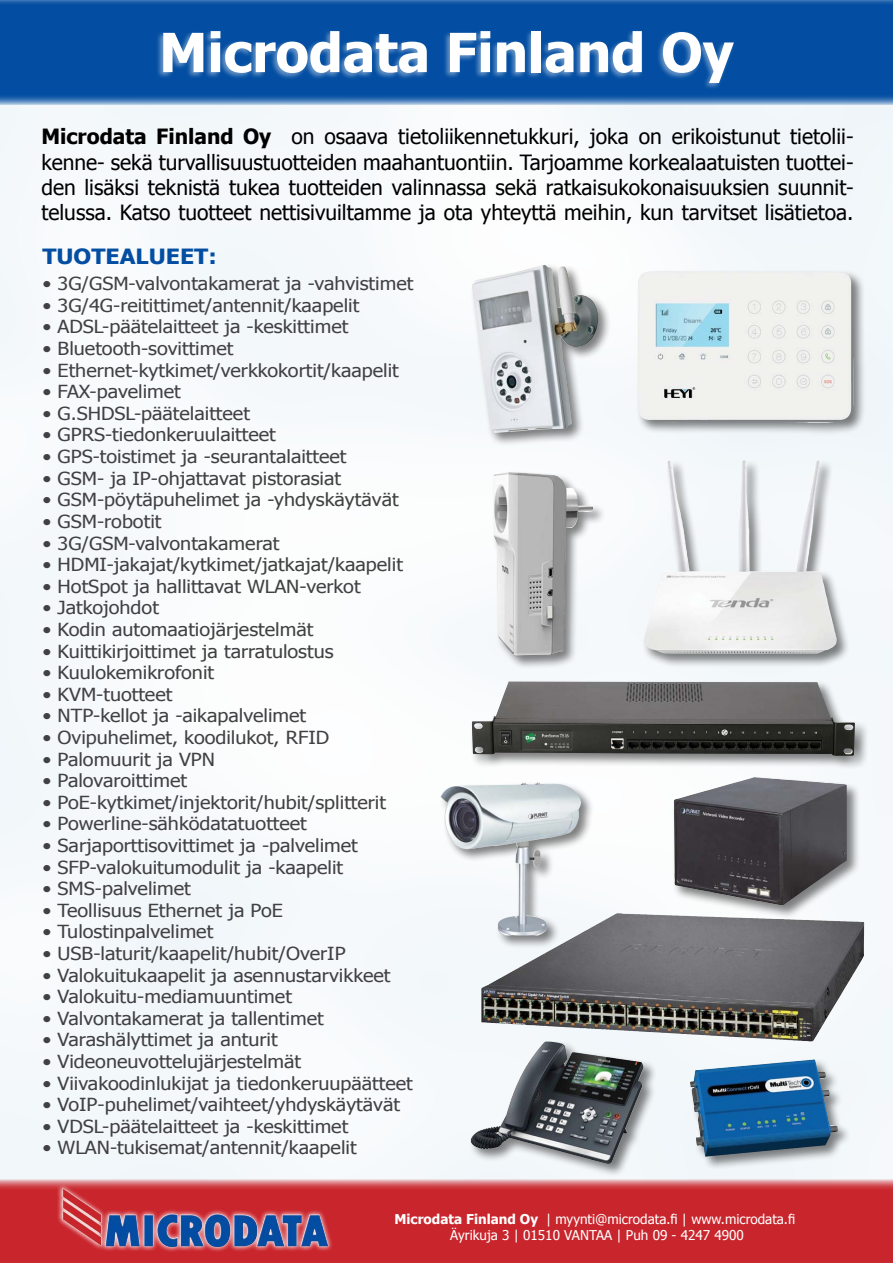
<style>
.page{position:relative;width:893px;height:1263px;background:#fff}
.page>*{position:absolute;margin:0;border:0;box-sizing:border-box;transform-origin:0 0}
.t1{font:700 54px "Tahoma";color:#fff}
.t2{font:21px/25.2px "Tahoma";color:#000;text-align:justify}
.t3{font:700 21px "Tahoma";color:#034ea2;scale:1.1 1}
.Tuotekoodit{font:18px "Tahoma";color:#414042;scale:1.1 1}
.t4{font:13.5px/16.2px "Tahoma";color:#fff;text-align:center}
.s1{font-weight:700}
</style>
<div class="page">
<div style="left:0;top:105px;width:893px;height:1074px;background:#f6f9fb"></div>
<svg style="left:0;top:1179px;width:893px;height:84px;background:#cb3037"></svg>
<div style="left:57px;top:1183px;width:277px;height:69px;background:#fff;opacity:.9"></div>
<img style="left:63px;top:1188px;width:38px;height:35px">
<div style="left:0;top:0;width:893px;height:105px;background:#034ea2"></div>
<div style="left:155px;top:30px;width:580px;height:60px;background:#fff;opacity:.4"></div>
<div style="left:470px;top:679px;width:399px;height:91px;background:#000;opacity:.5"></div>
<img style="left:472px;top:681px;width:383px;height:75px">
<div style="left:470px;top:263px;width:142px;height:184px;background:#000;opacity:.5"></div>
<img style="left:472px;top:265px;width:126px;height:168px">
<div style="left:492px;top:470px;width:118px;height:200px;background:#000;opacity:.5"></div>
<img style="left:493px;top:468px;width:105px;height:188px">
<div style="left:672px;top:775px;width:189px;height:144px;background:#000;opacity:.5"></div>
<img style="left:674px;top:777px;width:173px;height:129px">
<div style="left:688px;top:1058px;width:163px;height:112px;background:#000;opacity:.5"></div>
<img style="left:690px;top:1059px;width:123px;height:87px">
<div style="left:469px;top:1040px;width:188px;height:137px;background:#000;opacity:.5"></div>
<img style="left:530px;top:1041px;width:22px;height:19px">
<div style="left:642px;top:458px;width:209px;height:210px;background:#000;opacity:.5"></div>
<img style="left:643px;top:460px;width:184px;height:194px">
<div style="left:635px;top:270px;width:233px;height:167px;background:#000;opacity:.5"></div>
<img style="left:638px;top:272px;width:84px;height:141px">
<div style="left:439px;top:781px;width:156px;height:169px;background:#000;opacity:.5"></div>
<img style="left:441px;top:782px;width:83px;height:58px">
<img style="left:543px;top:913px;width:74px;height:41px">
<p class="t1" style="left:159px;top:15px;width:576px">Microdata Finland Oy</p>
<p class="t2" style="left:41px;top:123px;width:814px"><span class="s1">Microdata Finland Oy</span> on osaava tietoliikennetukkuri, joka on erikoistunut tietolii&shy;kenne- sekä turvallisuustuotteiden maahantuontiin. Tarjoamme korkealaatuisten tuottei&shy;den lisäksi teknistä tukea tuotteiden valinnassa sekä ratkaisukokonaisuuksien suunnit&shy;telussa. Katso tuotteet nettisivuiltamme ja ota yhteyttä meihin, kun tarvitset lisätietoa.</p>
<p class="t3" style="left:42px;top:242px;width:160px">TUOTEALUEET:</p>
<p class="Tuotekoodit" style="left:42px;top:272px;width:339px">• 3G/GSM-valvontakamerat ja -vahvistimet</p>
<p class="Tuotekoodit" style="left:42px;top:293px;width:290px">• 3G/4G-reitittimet/antennit/kaapelit</p>
<p class="Tuotekoodit" style="left:42px;top:315px;width:280px">• ADSL-päätelaitteet ja -keskittimet</p>
<p class="Tuotekoodit" style="left:42px;top:336px;width:175px">• Bluetooth-sovittimet</p>
<p class="Tuotekoodit" style="left:42px;top:358px;width:326px">• Ethernet-kytkimet/verkkokortit/kaapelit</p>
<p class="Tuotekoodit" style="left:42px;top:380px;width:127px">• FAX-pavelimet</p>
<p class="Tuotekoodit" style="left:42px;top:401px;width:190px">• G.SHDSL-päätelaitteet</p>
<p class="Tuotekoodit" style="left:42px;top:423px;width:214px">• GPRS-tiedonkeruulaitteet</p>
<p class="Tuotekoodit" style="left:42px;top:444px;width:278px">• GPS-toistimet ja -seurantalaitteet</p>
<p class="Tuotekoodit" style="left:42px;top:466px;width:273px">• GSM- ja IP-ohjattavat pistorasiat</p>
<p class="Tuotekoodit" style="left:42px;top:488px;width:325px">• GSM-pöytäpuhelimet ja -yhdyskäytävät</p>
<p class="Tuotekoodit" style="left:42px;top:509px;width:110px">• GSM-robotit</p>
<p class="Tuotekoodit" style="left:42px;top:531px;width:217px">• 3G/GSM-valvontakamerat</p>
<p class="Tuotekoodit" style="left:42px;top:552px;width:329px">• HDMI-jakajat/kytkimet/jatkajat/kaapelit</p>
<p class="Tuotekoodit" style="left:42px;top:574px;width:291px">• HotSpot ja hallittavat WLAN-verkot</p>
<p class="Tuotekoodit" style="left:42px;top:596px;width:107px">• Jatkojohdot</p>
<p class="Tuotekoodit" style="left:42px;top:617px;width:248px">• Kodin automaatiojärjestelmät</p>
<p class="Tuotekoodit" style="left:42px;top:639px;width:266px">• Kuittikirjoittimet ja tarratulostus</p>
<p class="Tuotekoodit" style="left:42px;top:660px;width:158px">• Kuulokemikrofonit</p>
<p class="Tuotekoodit" style="left:42px;top:682px;width:120px">• KVM-tuotteet</p>
<p class="Tuotekoodit" style="left:42px;top:704px;width:241px">• NTP-kellot ja -aikapalvelimet</p>
<p class="Tuotekoodit" style="left:42px;top:725px;width:262px">• Ovipuhelimet, koodilukot, RFID</p>
<p class="Tuotekoodit" style="left:42px;top:747px;width:158px">• Palomuurit ja VPN</p>
<p class="Tuotekoodit" style="left:42px;top:768px;width:133px">• Palovaroittimet</p>
<p class="Tuotekoodit" style="left:42px;top:790px;width:314px">• PoE-kytkimet/injektorit/hubit/splitterit</p>
<p class="Tuotekoodit" style="left:42px;top:812px;width:242px">• Powerline-sähködatatuotteet</p>
<p class="Tuotekoodit" style="left:42px;top:833px;width:288px">• Sarjaporttisovittimet ja -palvelimet</p>
<p class="Tuotekoodit" style="left:42px;top:855px;width:275px">• SFP-valokuitumodulit ja -kaapelit</p>
<p class="Tuotekoodit" style="left:42px;top:876px;width:136px">• SMS-palvelimet</p>
<p class="Tuotekoodit" style="left:42px;top:898px;width:220px">• Teollisuus Ethernet ja PoE</p>
<p class="Tuotekoodit" style="left:42px;top:920px;width:157px">• Tulostinpalvelimet</p>
<p class="Tuotekoodit" style="left:42px;top:941px;width:277px">• USB-laturit/kaapelit/hubit/OverIP</p>
<p class="Tuotekoodit" style="left:42px;top:963px;width:318px">• Valokuitukaapelit ja asennustarvikkeet</p>
<p class="Tuotekoodit" style="left:42px;top:984px;width:228px">• Valokuitu-mediamuuntimet</p>
<p class="Tuotekoodit" style="left:42px;top:1006px;width:257px">• Valvontakamerat ja tallentimet</p>
<p class="Tuotekoodit" style="left:42px;top:1028px;width:215px">• Varashälyttimet ja anturit</p>
<p class="Tuotekoodit" style="left:42px;top:1049px;width:237px">• Videoneuvottelujärjestelmät</p>
<p class="Tuotekoodit" style="left:42px;top:1071px;width:338px">• Viivakoodinlukijat ja tiedonkeruupäätteet</p>
<p class="Tuotekoodit" style="left:42px;top:1092px;width:327px">• VoIP-puhelimet/vaihteet/yhdyskäytävät</p>
<p class="Tuotekoodit" style="left:42px;top:1114px;width:280px">• VDSL-päätelaitteet ja -keskittimet</p>
<p class="Tuotekoodit" style="left:42px;top:1136px;width:287px">• WLAN-tukisemat/antennit/kaapelit</p>
<p class="t4" style="left:394px;top:1210px;width:402px"><span class="s1">Microdata Finland Oy</span> | myynti@microdata.fi | www.microdata.fi<br>Äyrikuja 3 | 01510 VANTAA | Puh 09 - 4247 4900</p>
</div>
